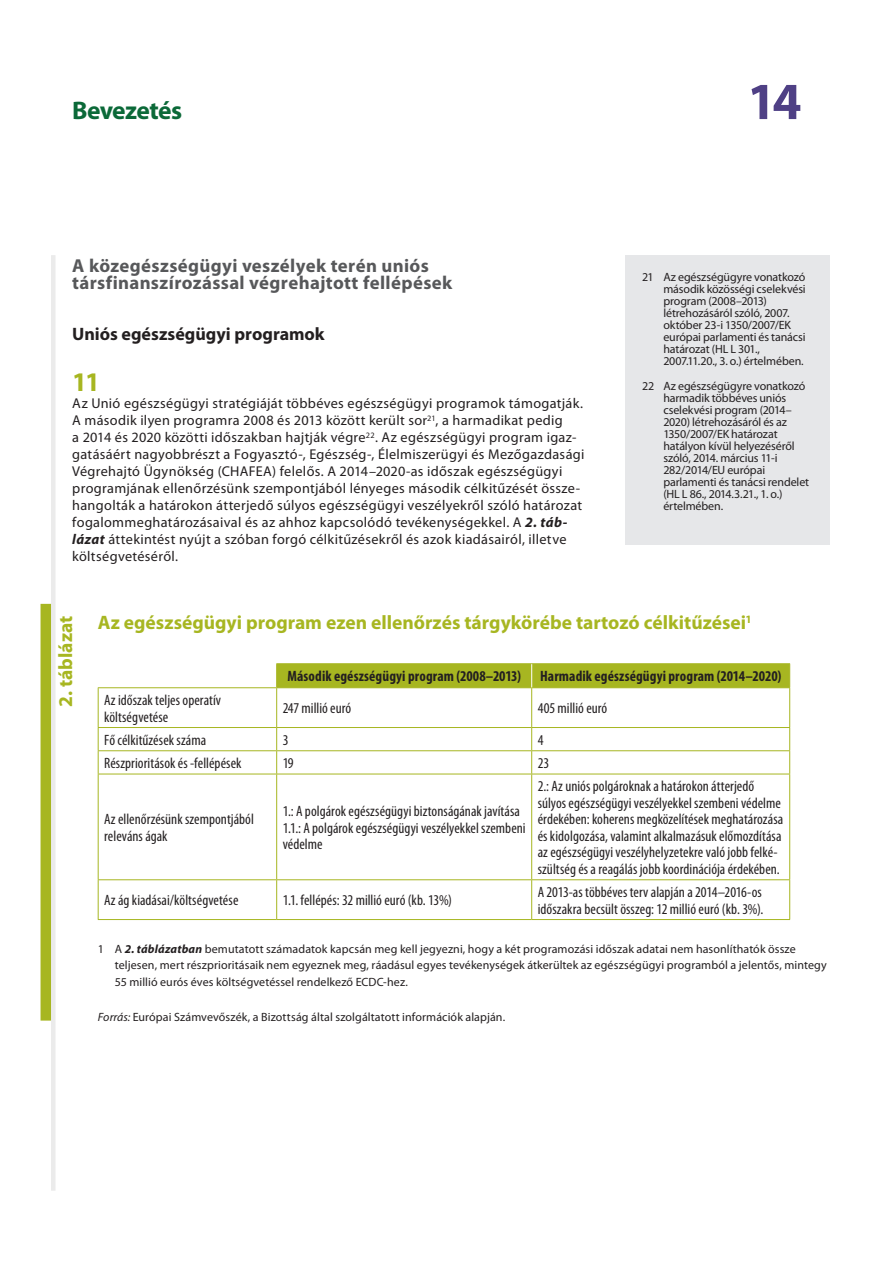
<style>
.page{position:relative;width:893px;height:1263px;background:#fff}
.page>*{position:absolute;margin:0;border:0;box-sizing:border-box;transform-origin:0 0}
.t1{font:700 52.5px "Myriad Pro";color:#4f4085}
.E_05_-_CHAP__1__TEXT{font:700 27px "Myriad Pro";color:#a7b621}
.t2{font:700 25.5px "Myriad Pro";letter-spacing:-.025em;color:#0b6938}
.F_02_-_BOX_TITRE_COL{font:700 19.5px "Myriad Pro";color:#a7b621}
.F_01_-_GRAPHICS_NUME{font:700 19.5px "Myriad Pro";color:#a7b621}
.E_03_-_CHAP__TITRE_A{font:700 18.75px/17px "Myriad Pro";letter-spacing:.02em;color:#57585a}
.E_04_-_CHAP__TITRE_B{font:700 18px "Myriad Pro";color:#231f20}
.G_01_-_TAB_REGULAR_G{font:condensed 15px/16.5px "Myriad Pro";letter-spacing:.005em;color:#231f20}
.G_03_-_TAB_BOLD_CENT{font:700 condensed 15px "Myriad Pro";letter-spacing:.01em;color:#231f20}
.E_05_-_CHAP__1__TEXT-2{font:14.25px/17px "Myriad Pro";letter-spacing:.025em;color:#231f20}
.E_08_-_CHAP__FOOTNOT{font:12px/12px "Myriad Pro";letter-spacing:-.015em;color:#231f20}
.F_07_-_SOURCE_FOOTNO{font:12px/16.5px "Myriad Pro";letter-spacing:.01em;color:#231f20}
.F_07_-_SOURCE{font:12px "Myriad Pro";letter-spacing:.005em;color:#231f20}
.s1{font-weight:700;font-style:italic}
.s2{font-style:italic}
</style>
<div class="page">
<div style="left:51px;top:255px;width:5px;height:936px;background:#ebebeb"></div>
<div style="left:625px;top:255px;width:204px;height:289px;background:#e6e7e9"></div>
<div style="left:41px;top:604px;width:10px;height:416px;background:#a7b621"></div>
<hr style="left:276px;top:663px;width:256px;height:1px;background:#a7b621">
<hr style="left:532px;top:663px;width:258px;height:1px;background:#a7b621">
<hr style="left:98px;top:687px;width:179px;height:1px;background:#a7b621">
<hr style="left:98px;top:688px;width:1px;height:39px;background:#a7b621">
<hr style="left:276px;top:688px;width:1px;height:39px;background:#a7b621">
<hr style="left:531px;top:688px;width:1px;height:39px;background:#a7b621">
<hr style="left:789px;top:688px;width:1px;height:39px;background:#a7b621">
<hr style="left:98px;top:727px;width:179px;height:1px;background:#a7b621">
<hr style="left:277px;top:727px;width:255px;height:1px;background:#a7b621">
<hr style="left:532px;top:727px;width:258px;height:1px;background:#a7b621">
<hr style="left:98px;top:750px;width:179px;height:1px;background:#a7b621">
<svg style="left:98px;top:728px;width:1px;height:46px"></svg>
<hr style="left:277px;top:750px;width:255px;height:1px;background:#a7b621">
<svg style="left:276px;top:728px;width:1px;height:46px"></svg>
<hr style="left:532px;top:750px;width:258px;height:1px;background:#a7b621">
<svg style="left:531px;top:728px;width:1px;height:46px"></svg>
<svg style="left:789px;top:728px;width:1px;height:46px"></svg>
<hr style="left:98px;top:774px;width:179px;height:1px;background:#a7b621">
<hr style="left:98px;top:774px;width:1px;height:105px;background:#a7b621">
<hr style="left:277px;top:774px;width:255px;height:1px;background:#a7b621">
<hr style="left:276px;top:774px;width:1px;height:105px;background:#a7b621">
<hr style="left:532px;top:774px;width:258px;height:1px;background:#a7b621">
<hr style="left:531px;top:774px;width:1px;height:105px;background:#a7b621">
<hr style="left:789px;top:774px;width:1px;height:105px;background:#a7b621">
<hr style="left:98px;top:879px;width:179px;height:1px;background:#a7b621">
<hr style="left:98px;top:880px;width:1px;height:39px;background:#a7b621">
<hr style="left:277px;top:879px;width:255px;height:1px;background:#a7b621">
<hr style="left:276px;top:880px;width:1px;height:39px;background:#a7b621">
<hr style="left:532px;top:879px;width:258px;height:1px;background:#a7b621">
<hr style="left:531px;top:880px;width:1px;height:39px;background:#a7b621">
<hr style="left:789px;top:880px;width:1px;height:39px;background:#a7b621">
<hr style="left:98px;top:919px;width:179px;height:1px;background:#a7b621">
<hr style="left:277px;top:919px;width:255px;height:1px;background:#a7b621">
<hr style="left:532px;top:919px;width:258px;height:1px;background:#a7b621">
<div style="left:276px;top:664px;width:514px;height:24px;background:#a7b621"></div>
<h3 class="t2" style="left:72px;top:96px;width:111px">Bevezetés</h3>
<p class="E_03_-_CHAP__TITRE_A" style="left:72px;top:258px;width:382px">A közegészségügyi veszélyek terén uniós társfinanszírozással végrehajtott fellépések</p>
<p class="E_04_-_CHAP__TITRE_B" style="left:72px;top:324px;width:254px">Uniós egészségügyi programok</p>
<p class="E_05_-_CHAP__1__TEXT" style="left:72px;top:367px;width:29px">11</p>
<p class="E_05_-_CHAP__1__TEXT-2" style="left:72px;top:395px;width:514px">Az Unió egészségügyi stratégiáját többéves egészségügyi programok támogatják.<br>A második ilyen programra 2008 és 2013 között került sor<sup>21</sup>, a harmadikat pedig<br>a 2014 és 2020 közötti időszakban hajtják végre<sup>22</sup>. Az egészségügyi program igaz&shy;gatásáért nagyobbrészt a Fogyasztó-, Egészség-, Élelmiszerügyi és Mezőgazdasági Végrehajtó Ügynökség (CHAFEA) felelős. A 2014–2020-as időszak egészségügyi programjának ellenőrzésünk szempontjából lényeges második célkitűzését össze&shy;hangolták a határokon átterjedő súlyos egészségügyi veszélyekről szóló határozat fogalommeghatározásaival és az ahhoz kapcsolódó tevékenységekkel. A <span class="s1">2. táb&shy;lázat</span> áttekintést nyújt a szóban forgó célkitűzésekről és azok kiadásairól, illetve költségvetéséről.</p>
<h1 class="t1" style="left:747px;top:72px;width:56px">14</h1>
<p class="E_08_-_CHAP__FOOTNOT" style="left:663px;top:271px;width:144px;text-indent:-21px">21 Az egészségügyre vonatkozó második közösségi cselekvési program (2008–2013) létrehozásáról szóló, 2007. október 23-i 1350/2007/EK európai parlamenti és tanácsi határozat (HL L 301.,<br>2007.11.20., 3. o.) értelmében.</p>
<p class="E_08_-_CHAP__FOOTNOT" style="left:663px;top:380px;width:147px;text-indent:-21px">22 Az egészségügyre vonatkozó harmadik többéves uniós cselekvési program (2014–<br>2020) létrehozásáról és az<br>1350/2007/EK határozat hatályon kívül helyezéséről szóló, 2014. március 11-i<br>282/2014/EU európai parlamenti és tanácsi rendelet (HL L 86., 2014.3.21., 1. o.) értelmében.</p>
<p class="F_01_-_GRAPHICS_NUME" style="left:55px;top:707px;width:93px;rotate:-90deg">2. táblázat</p>
<p class="F_02_-_BOX_TITRE_COL" style="left:98px;top:612px;width:655px">Az egészségügyi program ezen ellenőrzés tárgykörébe tartozó célkitűzései<sup>1</sup></p>
<p class="G_03_-_TAB_BOLD_CENT" style="left:288px;top:668px;width:235px">Második egészségügyi program (2008–2013)</p>
<p class="G_03_-_TAB_BOLD_CENT" style="left:540px;top:668px;width:243px">Harmadik egészségügyi program (2014–2020)</p>
<p class="G_01_-_TAB_REGULAR_G" style="left:104px;top:692px;width:118px">Az időszak teljes operatív költségvetése</p>
<p class="G_01_-_TAB_REGULAR_G" style="left:283px;top:700px;width:70px">247 millió euró</p>
<p class="G_01_-_TAB_REGULAR_G" style="left:538px;top:700px;width:71px">405 millióeuró</p>
<p class="G_01_-_TAB_REGULAR_G" style="left:104px;top:732px;width:103px">Fő célkitűzések száma</p>
<p class="G_01_-_TAB_REGULAR_G" style="left:283px;top:732px;width:7px">3</p>
<p class="G_01_-_TAB_REGULAR_G" style="left:538px;top:732px;width:7px">4</p>
<p class="G_01_-_TAB_REGULAR_G" style="left:104px;top:755px;width:139px">Részprioritások és -fellépések</p>
<p class="G_01_-_TAB_REGULAR_G" style="left:283px;top:755px;width:13px">19</p>
<p class="G_01_-_TAB_REGULAR_G" style="left:538px;top:755px;width:13px">23</p>
<p class="G_01_-_TAB_REGULAR_G" style="left:104px;top:811px;width:151px">Az ellenőrzésünk szempontjából releváns ágak</p>
<p class="G_01_-_TAB_REGULAR_G" style="left:283px;top:803px;width:239px">1.: A polgárok egészségügyi biztonságának javítása</p>
<p class="G_01_-_TAB_REGULAR_G" style="left:283px;top:820px;width:245px">1.1.: A polgárok egészségügyi veszélyekkel szembeni védelme</p>
<p class="G_01_-_TAB_REGULAR_G" style="left:538px;top:778px;width:247px">2.: Az uniós polgároknak a határokon átterjedő súlyos egészségügyi veszélyekkel szembeni védelme érdekében: koherens megközelítések meghatározása és kidolgozása, valamint alkalmazásuk előmozdítása az egészségügyi veszélyhelyzetekre való jobb felké&shy;szültség és a reagálás jobb koordinációja érdekében.</p>
<p class="G_01_-_TAB_REGULAR_G" style="left:104px;top:892px;width:136px">Az ág kiadásai/költségvetése</p>
<p class="G_01_-_TAB_REGULAR_G" style="left:283px;top:892px;width:171px">1.1. fellépés: 32 millió euró (kb. 13%)</p>
<p class="G_01_-_TAB_REGULAR_G" style="left:538px;top:884px;width:227px">A 2013-as többéves terv alapján a 2014–2016-os időszakra becsült összeg: 12 millió euró (kb.3%).</p>
<p class="F_07_-_SOURCE_FOOTNO" style="left:115px;top:940px;width:713px;text-indent:-17px">1 A <span class="s1">2. táblázatban</span> bemutatott számadatok kapcsán meg kell jegyezni, hogy a két programozási időszak adatai nem hasonlíthatók össze teljesen, mert részprioritásaik nem egyeznek meg, ráadásul egyes tevékenységek átkerültek az egészségügyi programból a jelentős, mintegy<br>55 millió eurós éves költségvetéssel rendelkező ECDC-hez.</p>
<p class="F_07_-_SOURCE" style="left:98px;top:1010px;width:409px"><span class="s2">Forrás:</span> Európai Számvevőszék, a Bizottság által szolgáltatott információk alapján.</p>
</div>
